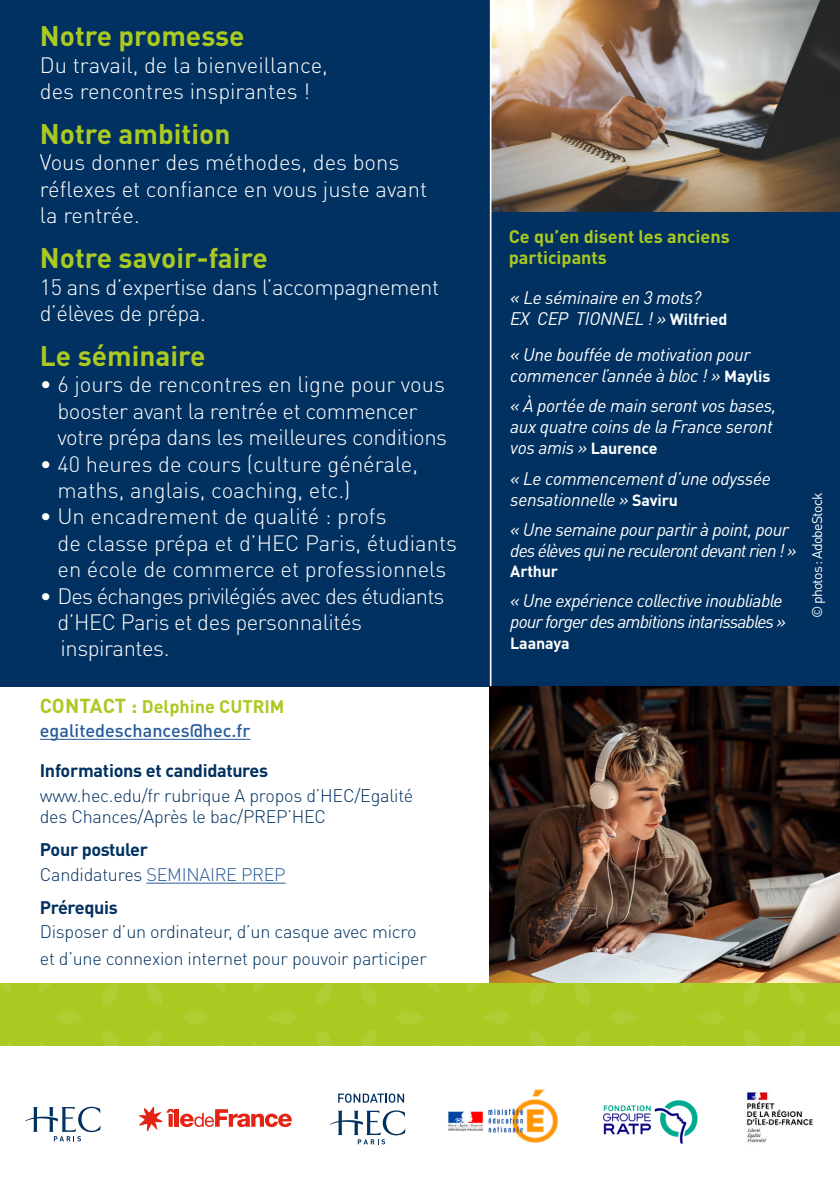
<style>
.page{position:relative;width:840px;height:1191px;background:#fff}
.page>*{position:absolute;margin:0;border:0;box-sizing:border-box;transform-origin:0 0}
.t1{font:700 28px "DIN Pro";color:#aac921}
.t2{font:300 22px/26.4px "DIN Pro";letter-spacing:-.01em;color:#fff}
.t3{font:300 22px/26.4px "DIN Pro";letter-spacing:-.04em;color:#fff}
.t4{font:italic 18px/21px "DIN Pro";letter-spacing:-.025em;color:#fff}
.t5{font:300 18px/21.6px "DIN Pro";letter-spacing:-.015em;color:#003160}
.t6{font:italic 18px/21px "DIN Pro";letter-spacing:-.05em;color:#fff}
.t7{font:italic 18px/21px "DIN Pro";letter-spacing:-.045em;color:#fff}
.t8{font:500 18px/24px "DIN Pro";color:#275b9b}
.t9{font:300 18px/24.4px "DIN Pro";letter-spacing:-.015em;color:#275b9b}
.t10{font:700 18px/21.6px "DIN Pro";color:#aac921}
.t11{font:700 18px "DIN Pro";letter-spacing:-.02em;color:#003160}
.t12{font:700 16px "DIN Pro";letter-spacing:-.01em;color:#fff}
.t13{font:14px "DIN Pro";letter-spacing:-.06em;color:#fff}
.s1{font-weight:700;font-size:20px;color:#aac921}
.s2{font-weight:700;color:#aac921}
.s3{font-weight:700;color:#003160}
.s4{color:#003160}
.s5{font-weight:700;font-style:normal;font-size:16px}
</style>
<div class="page">
<div style="left:0;top:0;width:839px;height:686px;background:#003160"></div>
<img style="left:489px;top:687px;width:350px;height:296px">
<div style="left:0;top:983px;width:839px;height:63px;background:#aac921"></div>
<svg style="left:139px;top:1106px;width:152px;height:25px"></svg>
<img style="left:448px;top:1089px;width:109px;height:54px">
<img style="left:602px;top:1100px;width:96px;height:44px">
<img style="left:745px;top:1090px;width:68px;height:53px">
<svg style="left:330px;top:1110px;width:75px;height:34px"></svg>
<svg style="left:338px;top:1093px;width:66px;height:9px"></svg>
<img style="left:491px;top:0;width:348px;height:211px">
<hr style="left:489px;top:0;width:2px;height:686px;background:#fff">
<svg style="left:25px;top:1106px;width:75px;height:35px"></svg>
<svg style="left:5px;top:1042px;width:6px;height:4px"></svg>
<svg style="left:39px;top:1042px;width:6px;height:4px"></svg>
<svg style="left:54px;top:1011px;width:28px;height:13px"></svg>
<svg style="left:0;top:983px;width:11px;height:10px"></svg>
<svg style="left:39px;top:983px;width:13px;height:10px"></svg>
<svg style="left:361px;top:1030px;width:16px;height:16px"></svg>
<svg style="left:147px;top:1030px;width:16px;height:16px"></svg>
<svg style="left:360px;top:983px;width:17px;height:22px"></svg>
<svg style="left:316px;top:983px;width:16px;height:22px"></svg>
<svg style="left:146px;top:983px;width:17px;height:22px"></svg>
<svg style="left:102px;top:983px;width:16px;height:22px"></svg>
<svg style="left:102px;top:1030px;width:16px;height:16px"></svg>
<svg style="left:316px;top:1030px;width:16px;height:16px"></svg>
<svg style="left:433px;top:1042px;width:6px;height:4px"></svg>
<svg style="left:219px;top:1042px;width:6px;height:4px"></svg>
<svg style="left:253px;top:1042px;width:6px;height:4px"></svg>
<svg style="left:467px;top:1042px;width:6px;height:4px"></svg>
<svg style="left:182px;top:1011px;width:29px;height:13px"></svg>
<svg style="left:482px;top:1011px;width:28px;height:13px"></svg>
<svg style="left:396px;top:1011px;width:29px;height:13px"></svg>
<svg style="left:268px;top:1011px;width:29px;height:13px"></svg>
<svg style="left:212px;top:983px;width:13px;height:10px"></svg>
<svg style="left:253px;top:983px;width:13px;height:10px"></svg>
<svg style="left:426px;top:983px;width:13px;height:10px"></svg>
<svg style="left:467px;top:983px;width:13px;height:10px"></svg>
<svg style="left:789px;top:1030px;width:16px;height:16px"></svg>
<svg style="left:575px;top:1030px;width:16px;height:16px"></svg>
<svg style="left:789px;top:983px;width:16px;height:22px"></svg>
<svg style="left:744px;top:983px;width:16px;height:22px"></svg>
<svg style="left:575px;top:983px;width:16px;height:22px"></svg>
<svg style="left:530px;top:983px;width:16px;height:22px"></svg>
<svg style="left:530px;top:1030px;width:16px;height:16px"></svg>
<svg style="left:744px;top:1030px;width:16px;height:16px"></svg>
<svg style="left:647px;top:1042px;width:6px;height:4px"></svg>
<svg style="left:681px;top:1042px;width:6px;height:4px"></svg>
<svg style="left:610px;top:1011px;width:29px;height:13px"></svg>
<svg style="left:696px;top:1011px;width:28px;height:13px"></svg>
<svg style="left:640px;top:983px;width:13px;height:10px"></svg>
<svg style="left:681px;top:983px;width:14px;height:10px"></svg>
<svg style="left:824px;top:1011px;width:15px;height:13px"></svg>
<hr style="left:146px;top:882px;width:139px;height:1px;background:#275b9b">
<hr style="left:40px;top:739px;width:210px;height:1px;background:#275b9b">
<p class="t1" style="left:40px;top:17px;width:206px">Notre promesse</p>
<p class="t2" style="left:40px;top:51px;width:289px">Du travail, de la bienveillance, des rencontres inspirantes !</p>
<p class="t1" style="left:40px;top:115px;width:192px">Notre ambition</p>
<p class="t2" style="left:40px;top:148px;width:389px">Vous donner des méthodes, des bons réflexes et confiance en vous juste avant la rentrée.</p>
<p class="t1" style="left:40px;top:239px;width:229px">Notre savoir-faire</p>
<p class="t2" style="left:40px;top:272px;width:400px">15 ans d’expertise dans l’accompagnement d’élèves de prépa.</p>
<p class="t1" style="left:40px;top:337px;width:167px">Le séminaire</p>
<p class="t2" style="left:57px;top:370px;width:391px;text-indent:-18px">• 6 jours de rencontres en ligne pour vous booster avant la rentrée et commencer votre prépa dans les meilleures conditions</p>
<p class="t2" style="left:57px;top:449px;width:362px;text-indent:-18px">• 40 heures de cours (culture générale, maths, anglais, coaching, etc.)</p>
<p class="t2" style="left:57px;top:502px;width:401px;text-indent:-18px">• Un encadrement de qualité : profs<br>de classe prépa et d’HEC Paris, étudiants en école de commerce et professionnels</p>
<p class="t3" style="left:57px;top:581px;width:388px;text-indent:-18px">• Des échanges privilégiés avec des étudiants d’HEC Paris et des personnalités inspirantes.</p>
<p class="t8" style="left:40px;top:693px;width:246px"><span class="s1">CONTACT :</span> <span class="s2">Delphine CUTRIM </span>egalitedeschances@hec.fr</p>
<p class="t11" style="left:40px;top:758px;width:230px">Informations et candidatures</p>
<p class="t5" style="left:40px;top:783px;width:375px">www.hec.edu/fr rubrique A propos d’HEC/Egalité des Chances/Après le bac/PREP’HEC</p>
<p class="t9" style="left:40px;top:837px;width:247px"><span class="s3">Pour postuler<br></span><span class="s4">Candidatures</span> SEMINAIRE PREP</p>
<p class="t11" style="left:40px;top:895px;width:79px">Prérequis</p>
<p class="t5" style="left:40px;top:917px;width:388px;line-height:27.2px">Disposer d’un ordinateur, d’un casque avec micro et d’une connexion internet pour pouvoir participer</p>
<p class="t10" style="left:508px;top:225px;width:222px">Ce qu’en disent les anciens participants</p>
<p class="t4" style="left:510px;top:287px;width:218px">« Le séminaire en 3 mots?<br>EX CEP TIONNEL ! » <span class="s5">Wilfried</span></p>
<p class="t4" style="left:510px;top:344px;width:261px">« Une bouffée de motivation pour commencer l’année à bloc ! » <span class="s5">Maylis</span></p>
<p class="t4" style="left:510px;top:395px;width:267px">« À portée de main seront vos bases, aux quatre coins de la France seront vos amis » <span class="s5">Laurence</span></p>
<p class="t4" style="left:510px;top:467px;width:262px">« Le commencement d’une odyssée sensationnelle » <span class="s5">Saviru</span></p>
<p class="t7" style="left:510px;top:518px;width:287px">« Une semaine pour partir à point, pour des élèves qui ne reculeront devant rien ! »</p>
<p class="t12" style="left:510px;top:560px;width:49px">Arthur</p>
<p class="t6" style="left:510px;top:590px;width:277px">« Une expérience collective inoubliable pour forger des ambitions intarissables »</p>
<p class="t12" style="left:510px;top:632px;width:61px">Laanaya</p>
<p class="t13" style="left:807px;top:618px;width:127px;rotate:-90deg">© photos : AdobeStock</p>
</div>
